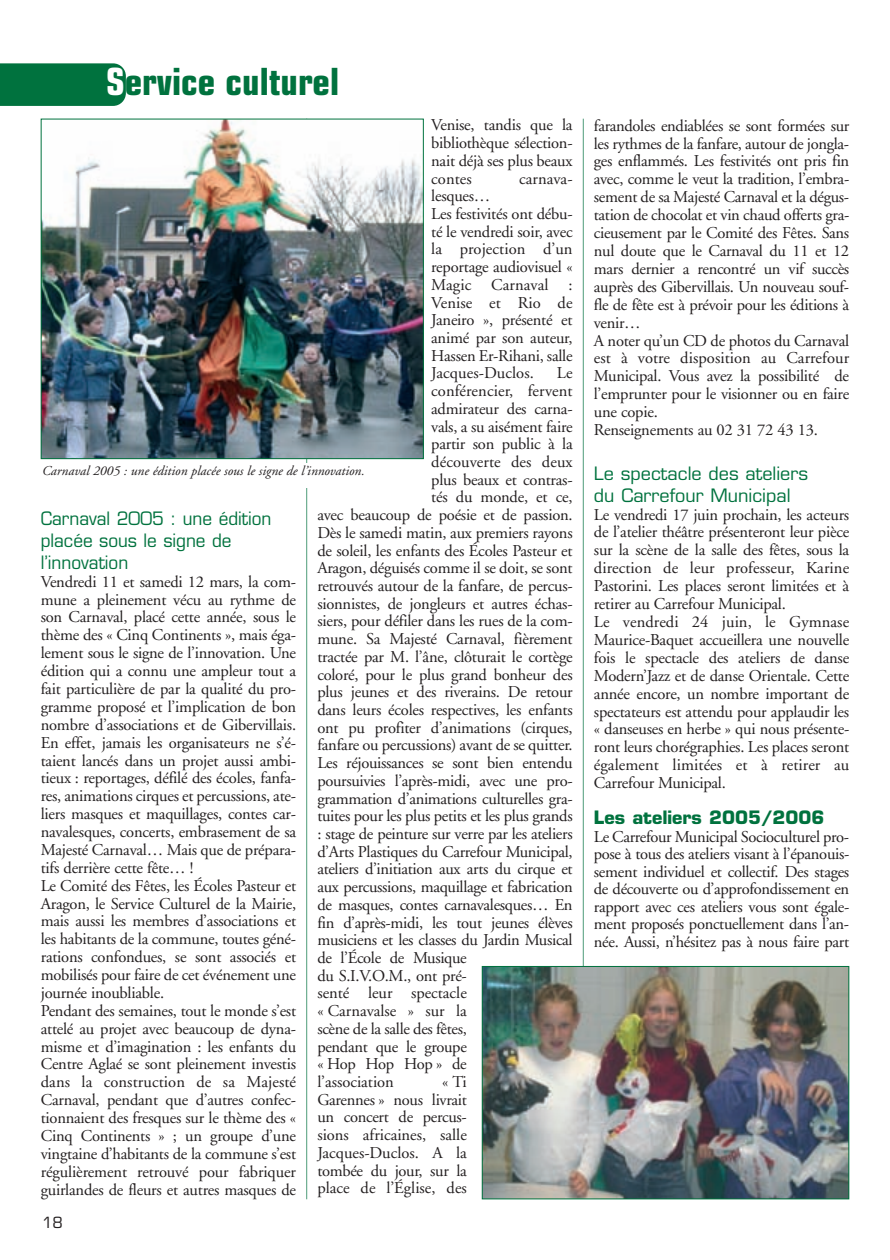
<style>
.page{position:relative;width:890px;height:1260px;background:#fff}
.page>*{position:absolute;margin:0;border:0;box-sizing:border-box;transform-origin:0 0}
.t1{font:700 condensed 37.5px "Eurostile";color:#00723e}
.t2{font:18px/21.8px "Eurostile";color:#00723e;scale:.95 1}
.t3{font:18px/21.8px "Eurostile";color:#00723e}
.t4{font:700 18px "Eurostile";color:#00723e}
.t5{font:16.5px/17.9px "Adobe Garamond";letter-spacing:-.015em;color:#231f20}
.t6{font:16.5px "Adobe Garamond";letter-spacing:.005em;color:#231f20}
.t7{font:15px "Eurostile";color:#231f20}
.t8{font:italic 13.5px "Adobe Garamond";color:#231f20}
.s1{color:#fff}
</style>
<div class="page">
<img style="left:0;top:63px;width:850px;height:1137px">
<h1 class="t1" style="left:106px;top:68px;width:234px"><span class="s1">S</span>ervice culturel</h1>
<p class="t5" style="left:431px;top:118px;width:143px;text-align:justify">Venise, tandis que la bibliothèque sélection&shy;nait déjà ses plus beaux contes</p>
<p class="t6" style="left:519px;top:172px;width:55px">carnava-</p>
<p class="t5" style="left:431px;top:189px;width:143px">lesques…<br>Les festivités ont débu&shy;té le vendredi soir, avec la projection d’un reportage audiovisuel «<br>Magic Carnaval :<br>Venise et Rio de<br>Janeiro », présenté et animé par son auteur,<br>Hassen Er-Rihani, salle<br>Jacques-Duclos.</p>
<p class="t5" style="left:557px;top:366px;width:17px">Le</p>
<p class="t6" style="left:431px;top:384px;width:143px">conférencier, fervent</p>
<p class="t5" style="left:431px;top:401px;width:143px">admirateur des carna-</p>
<p class="t5" style="left:431px;top:419px;width:143px">vals, a su aisément faire</p>
<p class="t5" style="left:431px;top:436px;width:143px">partir son public à la</p>
<p class="t6" style="left:431px;top:455px;width:143px">découverte des deux</p>
<p class="t5" style="left:431px;top:472px;width:143px">plus beaux et contras-</p>
<p class="t5" style="left:431px;top:489px;width:143px">tés du monde, et ce,</p>
<p class="t5" style="left:317px;top:507px;width:257px">avec beaucoup de poésie et de passion.</p>
<p class="t5" style="left:317px;top:525px;width:257px">Dès le samedi matin, aux premiers rayons</p>
<p class="t5" style="left:317px;top:543px;width:257px">de soleil, les enfants des Écoles Pasteur et</p>
<p class="t5" style="left:317px;top:560px;width:257px">Aragon, déguisés comme il se doit, se sont</p>
<p class="t5" style="left:317px;top:578px;width:257px">retrouvés autour de la fanfare, de percus-</p>
<p class="t5" style="left:317px;top:596px;width:257px">sionnistes, de jongleurs et autres échas-</p>
<p class="t5" style="left:317px;top:613px;width:257px">siers, pour défiler dans les rues de la com-</p>
<p class="t5" style="left:317px;top:631px;width:257px">mune. Sa Majesté Carnaval, fièrement</p>
<p class="t5" style="left:317px;top:649px;width:257px">tractée par M. l’âne, clôturait le cortège</p>
<p class="t5" style="left:317px;top:666px;width:257px">coloré, pour le plus grand bonheur des</p>
<p class="t5" style="left:317px;top:684px;width:257px">plus jeunes et des riverains. De retour</p>
<p class="t5" style="left:317px;top:702px;width:257px">dans leurs écoles respectives, les enfants</p>
<p class="t5" style="left:317px;top:720px;width:257px">ont pu profiter d’animations (cirques,</p>
<p class="t5" style="left:317px;top:737px;width:257px">fanfare ou percussions) avant de se quitter.</p>
<p class="t5" style="left:317px;top:755px;width:257px">Les réjouissances se sont bien entendu</p>
<p class="t5" style="left:317px;top:773px;width:257px">poursuivies l’après-midi, avec une pro-</p>
<p class="t5" style="left:317px;top:790px;width:257px">grammation d’animations culturelles gra-</p>
<p class="t5" style="left:317px;top:808px;width:257px">tuites pour les plus petits et les plus grands</p>
<p class="t5" style="left:317px;top:826px;width:257px">: stage de peinture sur verre par les ateliers</p>
<p class="t5" style="left:317px;top:844px;width:257px">d’Arts Plastiques du Carrefour Municipal,</p>
<p class="t5" style="left:317px;top:861px;width:257px">ateliers d’initiation aux arts du cirque et</p>
<p class="t5" style="left:317px;top:879px;width:257px">aux percussions, maquillage et fabrication</p>
<p class="t5" style="left:317px;top:897px;width:257px">de masques, contes carnavalesques… En</p>
<p class="t5" style="left:317px;top:914px;width:257px">fin d’après-midi, les tout jeunes élèves</p>
<p class="t5" style="left:317px;top:932px;width:257px">musiciens et les classes du Jardin Musical</p>
<p class="t5" style="left:317px;top:950px;width:151px">de l’École de Musique</p>
<p class="t5" style="left:317px;top:967px;width:151px">du S.I.V.O.M., ont pré-</p>
<p class="t5" style="left:317px;top:985px;width:151px">senté leur spectacle</p>
<p class="t5" style="left:317px;top:1003px;width:151px">« Carnavalse » sur la</p>
<p class="t5" style="left:317px;top:1021px;width:151px">scène de la salle des fêtes,</p>
<p class="t5" style="left:317px;top:1038px;width:151px">pendant que le groupe</p>
<p class="t5" style="left:317px;top:1056px;width:151px">« Hop Hop Hop » de</p>
<p class="t5" style="left:317px;top:1074px;width:78px">l’association</p>
<p class="t8" style="left:42px;top:465px;width:324px">Carnaval 2005 : une édition placée sous le signe de l’innovation.</p>
<p class="t2" style="left:41px;top:509px;width:244px">Carnaval 2005 : une édition placée sous le signe de l’innovation</p>
<p class="t5" style="left:41px;top:574px;width:257px">Vendredi 11 et samedi 12 mars, la com&shy;mune a pleinement vécu au rythme de son Carnaval, placé cette année, sous le thème des « Cinq Continents », mais éga&shy;lement sous le signe de l’innovation. Une édition qui a connu une ampleur tout a fait particulière de par la qualité du pro&shy;gramme proposé et l’implication de bon nombre d’associations et de Gibervillais.<br>En effet, jamais les organisateurs ne s’é&shy;taient lancés dans un projet aussi ambi&shy;tieux : reportages, défilé des écoles, fanfa&shy;res, animations cirques et percussions, ate&shy;liers masques et maquillages, contes car&shy;navalesques, concerts, embrasement de sa Majesté Carnaval… Mais que de prépara&shy;tifs derrière cette fête… !<br>Le Comité des Fêtes, les Écoles Pasteur et Aragon, le Service Culturel de la Mairie, mais aussi les membres d’associations et les habitants de la commune, toutes géné&shy;rations confondues, se sont associés et mobilisés pour faire de cet événement une journée inoubliable.<br>Pendant des semaines, tout le monde s’est attelé au projet avec beaucoup de dyna&shy;misme et d’imagination : les enfants du Centre Aglaé se sont pleinement investis dans la construction de sa Majesté Carnaval, pendant que d’autres confec&shy;tionnaient des fresques sur le thème des « Cinq Continents » ; un groupe d’une vingtaine d’habitants de la commune s’est régulièrement retrouvé pour fabriquer guirlandes de fleurs et autres masques de</p>
<p class="t5" style="left:317px;top:1074px;width:151px;text-align:justify;text-indent:125px">« Ti Garennes » nous livrait un concert de percus&shy;sions africaines, salle Jacques-Duclos. A la tombée du jour, sur la place de l’Église, des</p>
<p class="t7" style="left:42px;top:1216px;width:22px">18</p>
<p class="t5" style="left:593px;top:118px;width:257px">farandoles endiablées se sont formées sur les rythmes de la fanfare, autour de jongla&shy;ges enflammés. Les festivités ont pris fin avec, comme le veut la tradition, l’embra&shy;sement de sa Majesté Carnaval et la dégus&shy;tation de chocolat et vin chaud offerts gra&shy;cieusement par le Comité des Fêtes. Sans nul doute que le Carnaval du 11 et 12 mars dernier a rencontré un vif succès auprès des Gibervillais. Un nouveau souf&shy;fle de fête est à prévoir pour les éditions à venir…<br>A noter qu’un CD de photos du Carnaval est à votre disposition au Carrefour Municipal. Vous avez la possibilité de l’emprunter pour le visionner ou en faire une copie.<br>Renseignements au 02 31 72 43 13.</p>
<p class="t3" style="left:594px;top:464px;width:216px">Le spectacle des ateliers du Carrefour Municipal</p>
<p class="t5" style="left:594px;top:507px;width:257px">Le vendredi 17 juin prochain, les acteurs de l’atelier théâtre présenteront leur pièce sur la scène de la salle des fêtes, sous la direction de leur professeur, Karine Pastorini. Les places seront limitées et à retirer au Carrefour Municipal.<br>Le vendredi 24 juin, le Gymnase Maurice-Baquet accueillera une nouvelle fois le spectacle des ateliers de danse Modern’Jazz et de danse Orientale. Cette année encore, un nombre important de spectateurs est attendu pour applaudir les « danseuses en herbe » qui nous présente&shy;ront leurs chorégraphies. Les places seront également limitées et à retirer au Carrefour Municipal.</p>
<p class="t4" style="left:594px;top:810px;width:232px">Les ateliers 2005/2006</p>
<p class="t5" style="left:594px;top:829px;width:257px;line-height:17.4px;text-align:justify">Le Carrefour Municipal Socioculturel pro&shy;pose à tous des ateliers visant à l’épanouis&shy;sement individuel et collectif. Des stages de découverte ou d’approfondissement en rapport avec ces ateliers vous sont égale&shy;ment proposés ponctuellement dans l’an&shy;née. Aussi, n’hésitez pas à nous faire part</p>
</div>
